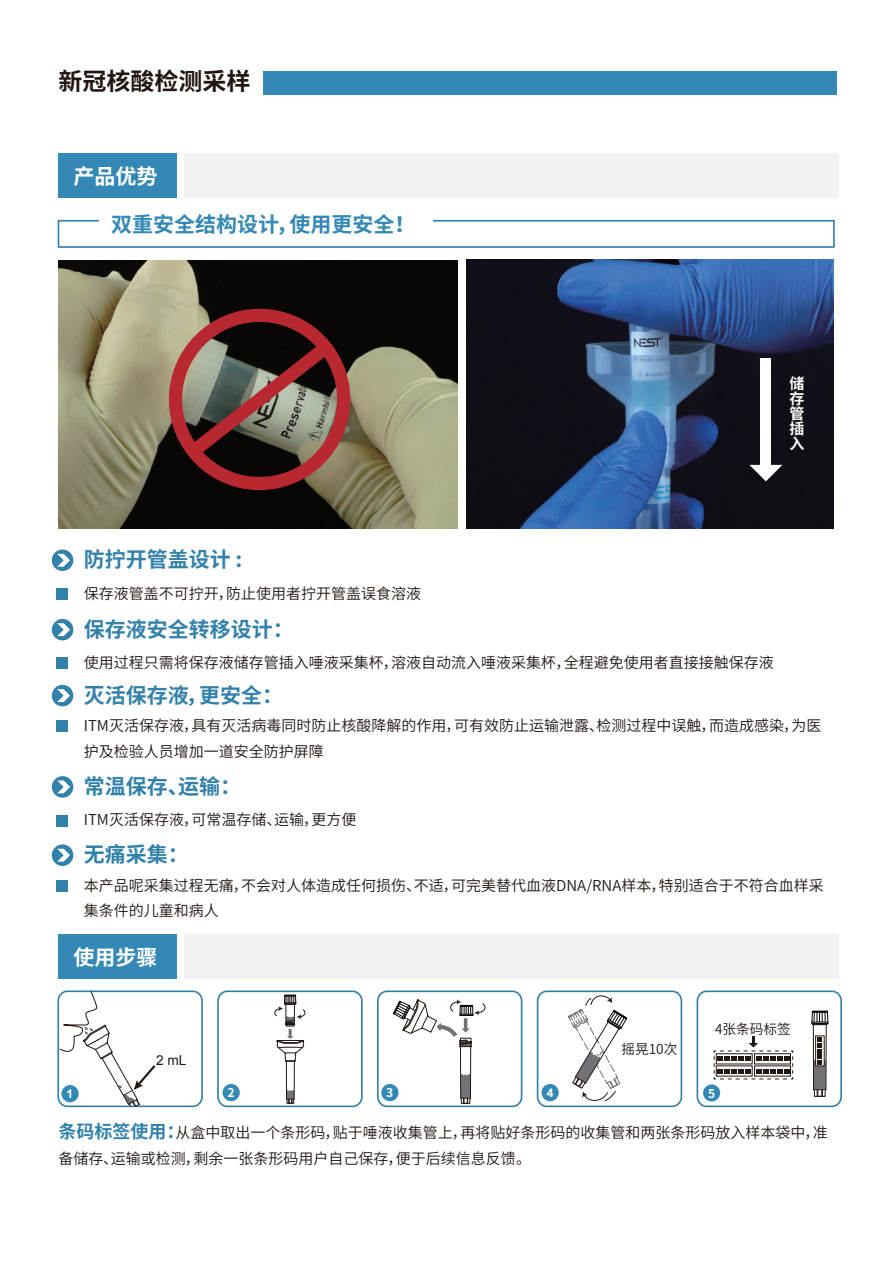
<style>
.page{position:relative;width:893px;height:1263px;background:#fff}
.page>*{position:absolute;margin:0;border:0;box-sizing:border-box;transform-origin:0 0}
.t1{font:700 24px "Source Han Sans CN";color:#221612}
.t2{font:700 21px "Source Han Sans CN";color:#3281ab}
.t3{font:700 21px "Source Han Sans CN";color:#3488b5}
.t4{font:700 21px "Source Han Sans CN";color:#fff}
.t5{font:15px/25.8px "Source Han Sans CN";color:#211814}
.t6{font:700 15px/15px "Source Han Sans CN";color:#fff;text-align:justify}
.t7{font:13.65px "Source Han Sans CN";color:#211814}
.t8{font:13.65px "Arial";color:#211814}
.t9{font:700 12.15px "Arial";color:#fff}
.t10{font:700 12.15px "Source Han Sans CN";color:#fff}
.t11{font:700 12px "Source Han Sans CN";color:#fff}
.s1{font-weight:700;font-size:18px;color:#3281ab}
</style>
<div class="page">
<div style="left:264px;top:72px;width:573px;height:23px;background:#3488b5"></div>
<div style="left:58px;top:934px;width:119px;height:44px;background:#3488b5"></div>
<div style="left:184px;top:934px;width:654px;height:44px;background:#f2f2f3"></div>
<div style="left:58px;top:153px;width:119px;height:45px;background:#3488b5"></div>
<div style="left:184px;top:153px;width:654px;height:45px;background:#f2f2f3"></div>
<div style="left:57px;top:588px;width:11px;height:12px;background:#3281ab"></div>
<svg style="left:52px;top:549px;width:21px;height:22px"></svg>
<div style="left:57px;top:657px;width:11px;height:12px;background:#3281ab"></div>
<svg style="left:52px;top:619px;width:21px;height:21px"></svg>
<div style="left:57px;top:720px;width:11px;height:12px;background:#3281ab"></div>
<svg style="left:52px;top:685px;width:21px;height:21px"></svg>
<div style="left:57px;top:815px;width:11px;height:11px;background:#3281ab"></div>
<svg style="left:52px;top:776px;width:21px;height:22px"></svg>
<div style="left:57px;top:880px;width:11px;height:11px;background:#3281ab"></div>
<svg style="left:52px;top:844px;width:21px;height:22px"></svg>
<div style="left:58px;top:220px;width:777px;height:28px;border:2px solid #3281ab"></div>
<div style="left:99px;top:207px;width:333px;height:34px;background:#fff"></div>
<div style="left:537px;top:990px;width:145px;height:117px;border:2px solid #3281ab;border-radius:9px"></div>
<div style="left:541px;top:1084px;width:18px;height:17px;background:#3488b5;border-radius:50%"></div>
<svg style="left:568px;top:995px;width:59px;height:106px"></svg>
<div style="left:703px;top:1084px;width:17px;height:17px;background:#3488b5;border-radius:50%"></div>
<svg style="left:713px;top:1036px;width:80px;height:44px"></svg>
<hr style="left:826px;top:1025px;width:1px;height:65px;background:#211814">
<hr style="left:813px;top:1025px;width:1px;height:65px;background:#211814">
<svg style="left:812px;top:1011px;width:16px;height:14px"></svg>
<svg style="left:815px;top:1035px;width:9px;height:2px"></svg>
<svg style="left:814px;top:1037px;width:12px;height:60px"></svg>
<div style="left:696px;top:990px;width:146px;height:117px;border:2px solid #3281ab;border-radius:9px"></div>
<div style="left:57px;top:990px;width:146px;height:117px;border:2px solid #3281ab;border-radius:9px"></div>
<svg style="left:59px;top:991px;width:98px;height:116px"></svg>
<div style="left:377px;top:990px;width:145px;height:117px;border:2px solid #3281ab;border-radius:9px"></div>
<hr style="left:470px;top:1047px;width:1px;height:51px;background:#211814">
<hr style="left:460px;top:1047px;width:1px;height:51px;background:#211814">
<svg style="left:461px;top:1073px;width:9px;height:31px"></svg>
<div style="left:381px;top:1084px;width:17px;height:17px;background:#3488b5;border-radius:50%"></div>
<svg style="left:393px;top:999px;width:92px;height:48px"></svg>
<div style="left:217px;top:990px;width:146px;height:117px;border:2px solid #3281ab;border-radius:9px"></div>
<div style="left:223px;top:1084px;width:17px;height:17px;background:#3488b5;border-radius:50%"></div>
<hr style="left:294px;top:1061px;width:1px;height:38px;background:#211814">
<hr style="left:286px;top:1061px;width:1px;height:38px;background:#211814">
<svg style="left:287px;top:1090px;width:7px;height:14px"></svg>
<svg style="left:274px;top:995px;width:32px;height:67px"></svg>
<img style="left:466px;top:260px;width:368px;height:269px">
<div style="left:760px;top:359px;width:11px;height:109px;background:#fff"></div>
<svg style="left:749px;top:465px;width:33px;height:16px"></svg>
<img style="left:59px;top:260px;width:398px;height:269px">
<div style="left:169px;top:309px;width:181px;height:181px;border:13px solid #b72831;border-radius:50%"></div>
<svg style="left:175px;top:329px;width:169px;height:141px"></svg>
<h1 class="t1" style="left:59px;top:68px;width:193px">新冠核酸检测采样</h1>
<h2 class="t4" style="left:73px;top:165px;width:85px">产品优势</h2>
<h2 class="t3" style="left:111px;top:212px;width:306px">双重安全结构设计，使用更安全！</h2>
<p class="t6" style="left:790px;top:376px;width:16px">储存管插入</p>
<h2 class="t2" style="left:84px;top:548px;width:160px">防拧开管盖设计 :</h2>
<p class="t5" style="left:84px;top:581px;width:339px">保存液管盖不可拧开，防止使用者拧开管盖误食溶液</p>
<h2 class="t2" style="left:84px;top:617px;width:211px">保存液安全转移设计：</h2>
<p class="t5" style="left:84px;top:650px;width:691px">使用过程只需将保存液储存管插入唾液采集杯，溶液自动流入唾液采集杯，全程避免使用者直接接触保存液</p>
<h2 class="t2" style="left:84px;top:683px;width:201px">灭活保存液，更安全：</h2>
<p class="t5" style="left:84px;top:713px;width:739px">ITM灭活保存液，具有灭活病毒同时防止核酸降解的作用，可有效防止运输泄露、检测过程中误触，而造成感染，为医护及检验人员增加一道安全防护屏障</p>
<h2 class="t2" style="left:84px;top:774px;width:159px">常温保存、运输：</h2>
<p class="t5" style="left:84px;top:807px;width:274px">ITM灭活保存液，可常温存储、运输，更方便</p>
<h2 class="t2" style="left:84px;top:843px;width:106px">无痛采集：</h2>
<p class="t5" style="left:84px;top:872px;width:742px">本产品呢采集过程无痛，不会对人体造成任何损伤、不适，可完美替代血液DNA/RNA样本，特别适合于不符合血样采集条件的儿童和病人</p>
<h2 class="t4" style="left:73px;top:945px;width:85px">使用步骤</h2>
<p class="t8" style="left:156px;top:1051px;width:32px">2 mL</p>
<p class="t9" style="left:67px;top:1086px;width:8px">1</p>
<p class="t10" style="left:228px;top:1086px;width:9px">2</p>
<p class="t10" style="left:386px;top:1086px;width:9px">3</p>
<p class="t7" style="left:621px;top:1041px;width:57px">摇晃10次</p>
<p class="t7" style="left:715px;top:1021px;width:77px">4张条码标签</p>
<p class="t9" style="left:547px;top:1085px;width:8px">4</p>
<p class="t11" style="left:708px;top:1086px;width:9px">5</p>
<p class="t5" style="left:58px;top:1120px;width:771px"><span class="s1">条码标签使用：</span>从盒中取出一个条形码，贴于唾液收集管上，再将贴好条形码的收集管和两张条形码放入样本袋中，准备储存、运输或检测，剩余一张条形码用户自己保存，便于后续信息反馈。</p>
</div>
